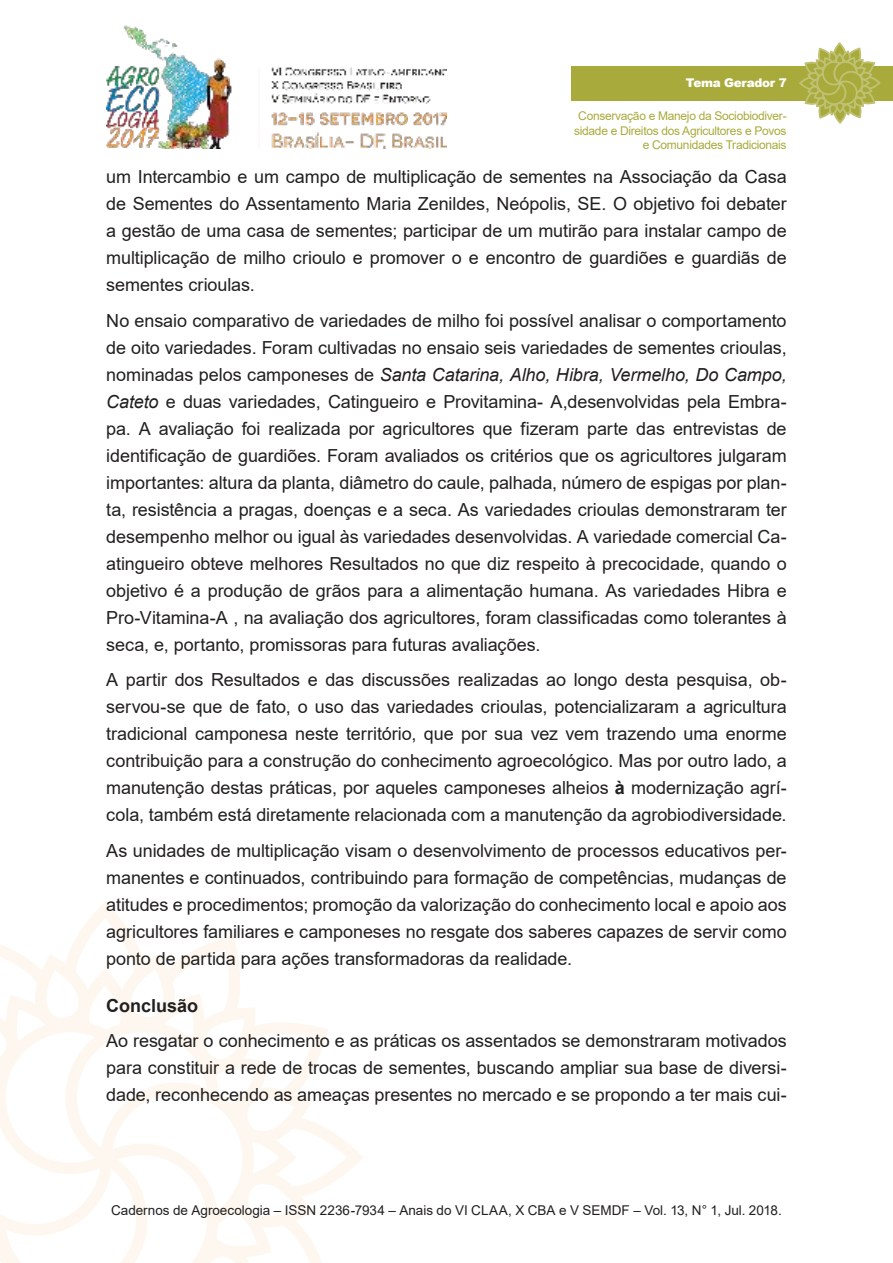
<style>
.page{position:relative;width:893px;height:1263px;background:#fff}
.page>*{position:absolute;margin:0;border:0;box-sizing:border-box;transform-origin:0 0}
.t1{font:18px/27px "Arial";letter-spacing:-.005em;color:#221f1f;text-align:justify}
.t2{font:700 18px "Arial";color:#221f1f}
.t3{font:13.5px "Arial";color:#221f1f}
.t4{font:12px/14.4px "Arial";letter-spacing:-.025em;color:#a8ab3c;text-align:right}
.t5{font:900 12px "Arial";letter-spacing:-.025em;color:#fff}
.s1{font-style:italic}
.s2{font-weight:700}
</style>
<div class="page">
<img style="left:106px;top:25px;width:340px;height:124px">
<svg style="left:0;top:910px;width:363px;height:353px"></svg>
<div style="left:571px;top:66px;width:322px;height:34px;background:#a8ab3c"></div>
<svg style="left:798px;top:43px;width:83px;height:81px"></svg>
<p class="t5" style="left:686px;top:76px;width:102px">Tema Gerador 7</p>
<p class="t4" style="left:574px;top:110px;width:214px">Conservação e Manejo da Sociobiodiver&shy;sidade e Direitos dos Agricultores e Povos e Comunidades Tradicionais</p>
<p class="t1" style="left:106px;top:165px;width:682px">um Intercambio e um campo de multiplicação de sementes na Associação da Casa de Sementes do Assentamento Maria Zenildes, Neópolis, SE. O objetivo foi debater a gestão de uma casa de sementes; participar de um mutirão para instalar campo de multiplicação de milho crioulo e promover o e encontro de guardiões e guardiãs de sementes crioulas.</p>
<p class="t1" style="left:106px;top:309px;width:682px">No ensaio comparativo de variedades de milho foi possível analisar o comportamento de oito variedades. Foram cultivadas no ensaio seis variedades de sementes crioulas, nominadas pelos camponeses de <span class="s1">Santa Catarina, Alho, Hibra, Vermelho, Do Campo, Cateto</span> e duas variedades, Catingueiro e Provitamina- A,desenvolvidas pela Embra&shy;pa. A avaliação foi realizada por agricultores que fizeram parte das entrevistas de identificação de guardiões. Foram avaliados os critérios que os agricultores julgaram importantes: altura da planta, diâmetro do caule, palhada, número de espigas por plan&shy;ta, resistência a pragas, doenças e a seca. As variedades crioulas demonstraram ter desempenho melhor ou igual às variedades desenvolvidas. A variedade comercial Ca&shy;atingueiro obteve melhores Resultados no que diz respeito à precocidade, quando o objetivo é a produção de grãos para a alimentação humana. As variedades Hibra e Pro-Vitamina-A , na avaliação dos agricultores, foram classificadas como tolerantes à seca, e, portanto, promissoras para futuras avaliações.</p>
<p class="t1" style="left:106px;top:668px;width:682px">A partir dos Resultados e das discussões realizadas ao longo desta pesquisa, ob&shy;servou-se que de fato, o uso das variedades crioulas, potencializaram a agricultura tradicional camponesa neste território, que por sua vez vem trazendo uma enorme contribuição para a construção do conhecimento agroecológico. Mas por outro lado, a manutenção destas práticas, por aqueles camponeses alheios <span class="s2">à</span> modernização agrí&shy;cola, também está diretamente relacionada com a manutenção da agrobiodiversidade.</p>
<p class="t1" style="left:106px;top:839px;width:682px">As unidades de multiplicação visam o desenvolvimento de processos educativos per&shy;manentes e continuados, contribuindo para formação de competências, mudanças de atitudes e procedimentos; promoção da valorização do conhecimento local e apoio aos agricultores familiares e camponeses no resgate dos saberes capazes de servir como ponto de partida para ações transformadoras da realidade.</p>
<p class="t2" style="left:106px;top:999px;width:93px">Conclusão</p>
<p class="t1" style="left:106px;top:1029px;width:682px">Ao resgatar o conhecimento e as práticas os assentados se demonstraram motivados para constituir a rede de trocas de sementes, buscando ampliar sua base de diversi&shy;dade, reconhecendo as ameaças presentes no mercado e se propondo a ter mais cui-</p>
<p class="t3" style="left:111px;top:1205px;width:672px">Cadernos de Agroecologia – ISSN 2236-7934 – Anais do VI CLAA, X CBA e V SEMDF – Vol. 13, N° 1, Jul. 2018.</p>
</div>
